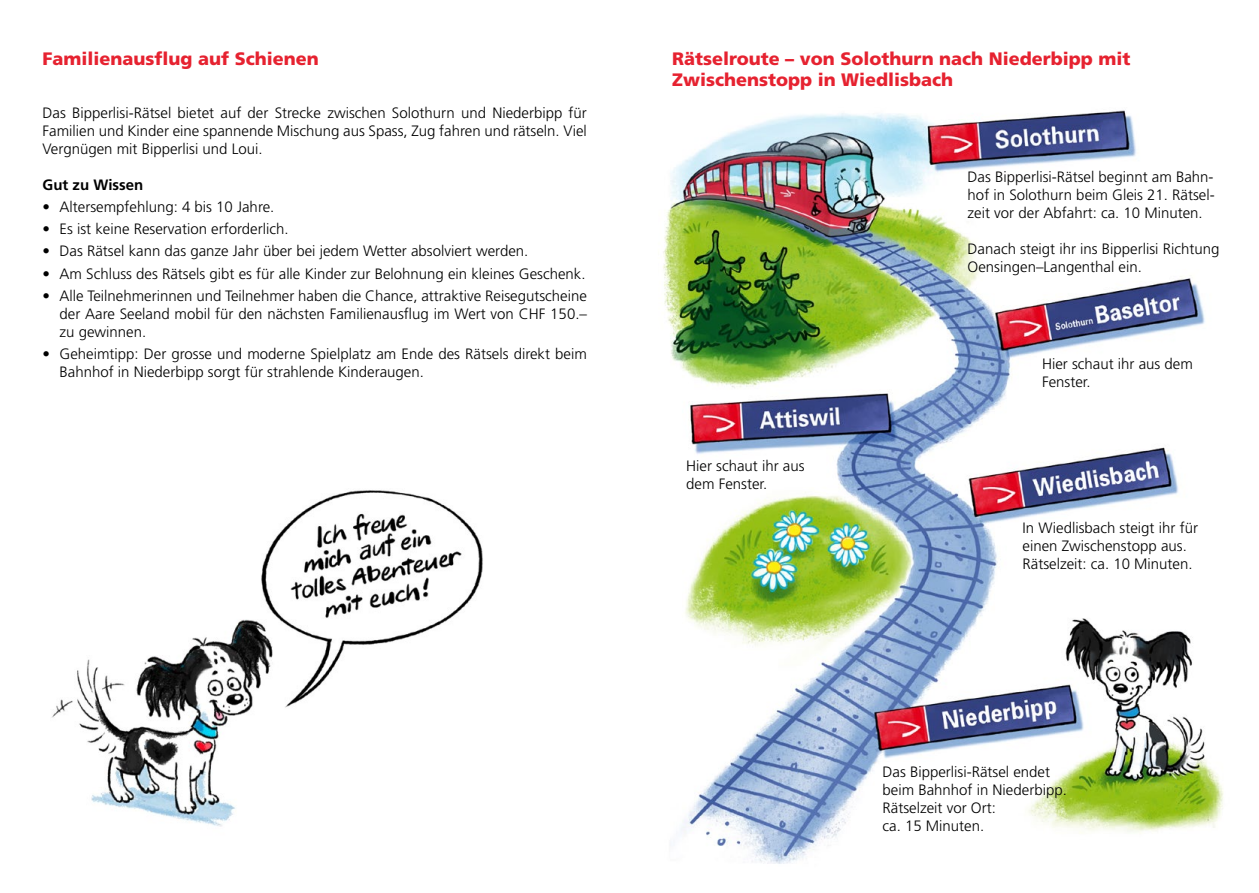
<style>
.page{position:relative;width:1259px;height:893px;background:#fff}
.page>*{position:absolute;margin:0;border:0;box-sizing:border-box;transform-origin:0 0}
.t1{font:900 18px/21.6px "Frutiger LT Std";color:#e62230}
.t2{font:300 15px/18px "Frutiger LT Std";color:#000}
.t3{font:700 15px "Frutiger LT Std";color:#000}
</style>
<div class="page">
<img style="left:663px;top:110px;width:561px;height:754px">
<img style="left:51px;top:490px;width:432px;height:337px">
<p class="t1" style="left:43px;top:47px;width:278px">Familienausflug auf Schienen</p>
<p class="t2" style="left:43px;top:104px;width:546px;text-align:justify">Das Bipperlisi-Rätsel bietet auf der Strecke zwischen Solothurn und Niederbipp für Familien und Kinder eine spannende Mischung aus Spass, Zug fahren und rätseln. Viel Vergnügen mit Bipperlisi und Loui.</p>
<p class="t3" style="left:43px;top:176px;width:102px">Gut zu Wissen</p>
<p class="t2" style="left:43px;top:198px;width:233px">• Altersempfehlung: 4 bis 10 Jahre.</p>
<p class="t2" style="left:43px;top:220px;width:247px">• Es ist keine Reservation erforderlich.</p>
<p class="t2" style="left:43px;top:242px;width:487px">• Das Rätsel kann das ganze Jahr über bei jedem Wetter absolviert werden.</p>
<p class="t2" style="left:43px;top:265px;width:544px">• Am Schluss des Rätsels gibt es für alle Kinder zur Belohnung ein kleines Geschenk.</p>
<p class="t2" style="left:60px;top:287px;width:529px;text-align:justify;text-indent:-17px">• Alle Teilnehmerinnen und Teilnehmer haben die Chance, attraktive Reisegutscheine der Aare Seeland mobil für den nächsten Familienausflug im Wert von CHF 150.– zu gewinnen.</p>
<p class="t2" style="left:60px;top:345px;width:529px;text-indent:-17px">• Geheimtipp: Der grosse und moderne Spielplatz am Ende des Rätsels direkt beim<br>Bahnhof in Niederbipp sorgt für strahlende Kinderaugen.</p>
<p class="t1" style="left:672px;top:47px;width:460px">Rätselroute – von Solothurn nach Niederbipp mit<br>Zwischenstopp in Wiedlisbach</p>
<p class="t2" style="left:967px;top:168px;width:248px;text-align:justify">Das Bipperlisi-Rätsel beginnt am Bahn&shy;hof in Solothurn beim Gleis 21. Rätsel&shy;zeit vor der Abfahrt: ca. 10 Minuten.</p>
<p class="t2" style="left:967px;top:240px;width:253px">Danach steigt ihr ins Bipperlisi Richtung<br>Oensingen–Langenthal ein.</p>
<p class="t2" style="left:686px;top:457px;width:120px">Hier schaut ihr aus dem Fenster.</p>
<p class="t2" style="left:1042px;top:355px;width:152px">Hier schaut ihr aus dem<br>Fenster.</p>
<p class="t2" style="left:1022px;top:519px;width:177px">In Wiedlisbach steigt ihr für einen Zwischenstopp aus.<br>Rätselzeit: ca. 10 Minuten.</p>
<p class="t2" style="left:882px;top:763px;width:186px">Das Bipperlisi-Rätsel endet beim Bahnhof in Niederbipp.<br>Rätselzeit vor Ort:<br>ca. 15 Minuten.</p>
</div>
